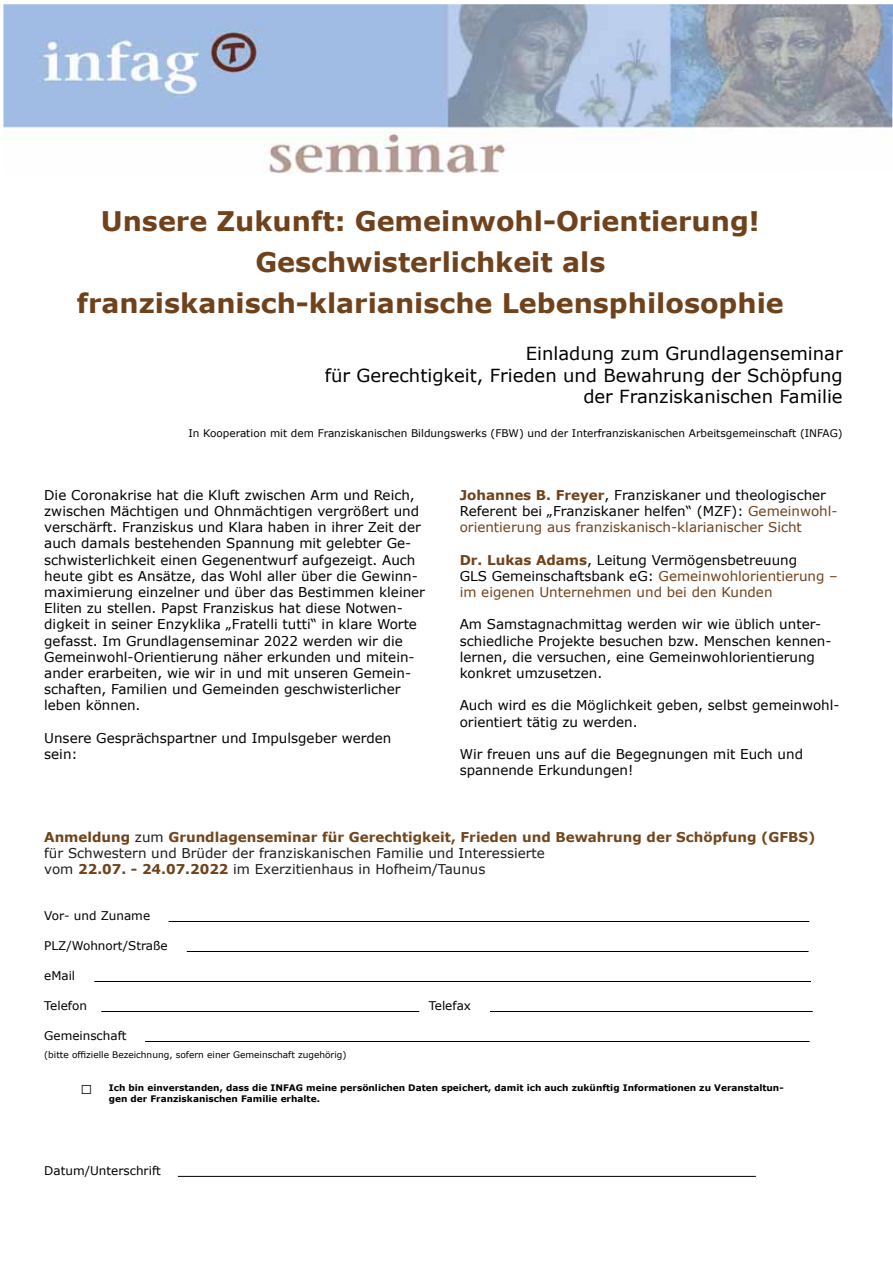
<style>
.page{position:relative;width:893px;height:1263px;background:#fff}
.page>*{position:absolute;margin:0;border:0;box-sizing:border-box;transform-origin:0 0}
.t1{font:700 27px/41px "Verdana";color:#6f421b;text-align:center}
.t2{font:18px/21.6px "Verdana";color:#000;text-align:right}
.t3{font:13.5px/16.2px "Verdana";color:#000}
.t4{font:13.5px/16.2px "Verdana";color:#1c1c1c}
.t5{font:13.5px/16.2px "Verdana";color:#6f421b}
.t6{font:12px "Verdana";color:#000}
.t7{font:10.5px "Verdana";color:#000}
.t8{font:700 9px/10.8px "Verdana";color:#000}
.t9{font:9px "Verdana";color:#000}
.s1{font-weight:700;color:#6f421b}
.s2{color:#6f421b}
.s3{font-weight:700}
.s4{color:#000}
.s5{font-weight:700;color:#72461e}
</style>
<div class="page">
<img style="left:3px;top:4px;width:890px;height:169px">
<hr style="left:169px;top:921px;width:640px;height:1px;background:#000">
<hr style="left:187px;top:951px;width:621px;height:1px;background:#000">
<hr style="left:94px;top:981px;width:717px;height:1px;background:#000">
<hr style="left:101px;top:1011px;width:318px;height:1px;background:#000">
<hr style="left:490px;top:1011px;width:323px;height:1px;background:#000">
<hr style="left:145px;top:1041px;width:665px;height:1px;background:#000">
<hr style="left:178px;top:1176px;width:578px;height:1px;background:#000">
<h1 class="t1" style="left:77px;top:200px;width:709px">Unsere Zukunft: Gemeinwohl-Orientierung!<br>Geschwisterlichkeit als franziskanisch-klarianische Lebensphilosophie</h1>
<h2 class="t2" style="left:325px;top:343px;width:519px">Einladung zum Grundlagenseminar<br>für Gerechtigkeit, Frieden und Bewahrung der Schöpfung der Franziskanischen Familie</h2>
<p class="t7" style="left:188px;top:426px;width:656px">In Kooperation mit dem Franziskanischen Bildungswerks (FBW) und der Interfranziskanischen Arbeitsgemeinschaft (INFAG)</p>
<p class="t3" style="left:44px;top:487px;width:382px">Die Coronakrise hat die Kluft zwischen Arm und Reich, zwischen Mächtigen und Ohnmächtigen vergrößert und verschärft. Franziskus und Klara haben in ihrer Zeit der auch damals bestehenden Spannung mit gelebter Ge&shy;schwisterlichkeit einen Gegenentwurf aufgezeigt. Auch heute gibt es Ansätze, das Wohl aller über die Gewinn&shy;maximierung einzelner und über das Bestimmen kleiner Eliten zu stellen. Papst Franziskus hat diese Notwen&shy;digkeit in seiner Enzyklika „Fratelli tutti“ in klare Worte gefasst. Im Grundlagenseminar 2022 werden wir die Gemeinwohl-Orientierung näher erkunden und mitein&shy;ander erarbeiten, wie wir in und mit unseren Gemein&shy;schaften, Familien und Gemeinden geschwisterlicher leben können.</p>
<p class="t3" style="left:44px;top:730px;width:349px">Unsere Gesprächspartner und Impulsgeber werden sein:</p>
<p class="t3" style="left:460px;top:487px;width:379px"><span class="s1">Johannes B. Freyer</span>, Franziskaner und theologischer<br>Referent bei „Franziskaner helfen“ (MZF): <span class="s2">Gemeinwohl&shy;orientierung aus franziskanisch-klarianischer Sicht</span></p>
<p class="t5" style="left:460px;top:551px;width:380px"><span class="s3">Dr. Lukas Adams</span><span class="s4">, Leitung Vermögensbetreuung<br>GLS Gemeinschaftsbank eG:</span> Gemeinwohlorientierung – im eigenen Unternehmen und bei den Kunden</p>
<p class="t3" style="left:460px;top:616px;width:373px">Am Samstagnachmittag werden wir wie üblich unter&shy;schiedliche Projekte besuchen bzw. Menschen kennen&shy;lernen, die versuchen, eine Gemeinwohlorientierung konkret umzusetzen.</p>
<p class="t3" style="left:460px;top:697px;width:381px">Auch wird es die Möglichkeit geben, selbst gemeinwohl&shy;orientiert tätig zu werden.</p>
<p class="t3" style="left:460px;top:746px;width:345px">Wir freuen uns auf die Begegnungen mit Euch und spannende Erkundungen!</p>
<p class="t4" style="left:44px;top:828px;width:773px"><span class="s1">Anmeldung</span> zum <span class="s5">Grundlagenseminar für Gerechtigkeit, Frieden und Bewahrung der Schöpfung (GFBS) </span>für Schwestern und Brüder der franziskanischen Familie und Interessierte<br>vom <span class="s1">22.07. - 24.07.2022</span> im Exerzitienhaus in Hofheim/Taunus</p>
<p class="t6" style="left:44px;top:908px;width:107px">Vor- und Zuname</p>
<p class="t6" style="left:44px;top:938px;width:125px">PLZ/Wohnort/Straße</p>
<p class="t6" style="left:44px;top:968px;width:33px">eMail</p>
<p class="t6" style="left:44px;top:998px;width:44px">Telefon</p>
<p class="t6" style="left:429px;top:998px;width:44px">Telefax</p>
<p class="t6" style="left:44px;top:1028px;width:84px">Gemeinschaft</p>
<p class="t9" style="left:44px;top:1049px;width:304px">(bitte offizielle Bezeichnung, sofern einer Gemeinschaft zugehörig)</p>
<p class="t8" style="left:109px;top:1082px;width:676px">Ich bin einverstanden, dass die INFAG meine persönlichen Daten speichert, damit ich auch zukünftig Informationen zu Veranstaltun&shy;gen der Franziskanischen Familie erhalte.</p>
<p class="t6" style="left:44px;top:1163px;width:118px">Datum/Unterschrift</p>
</div>
